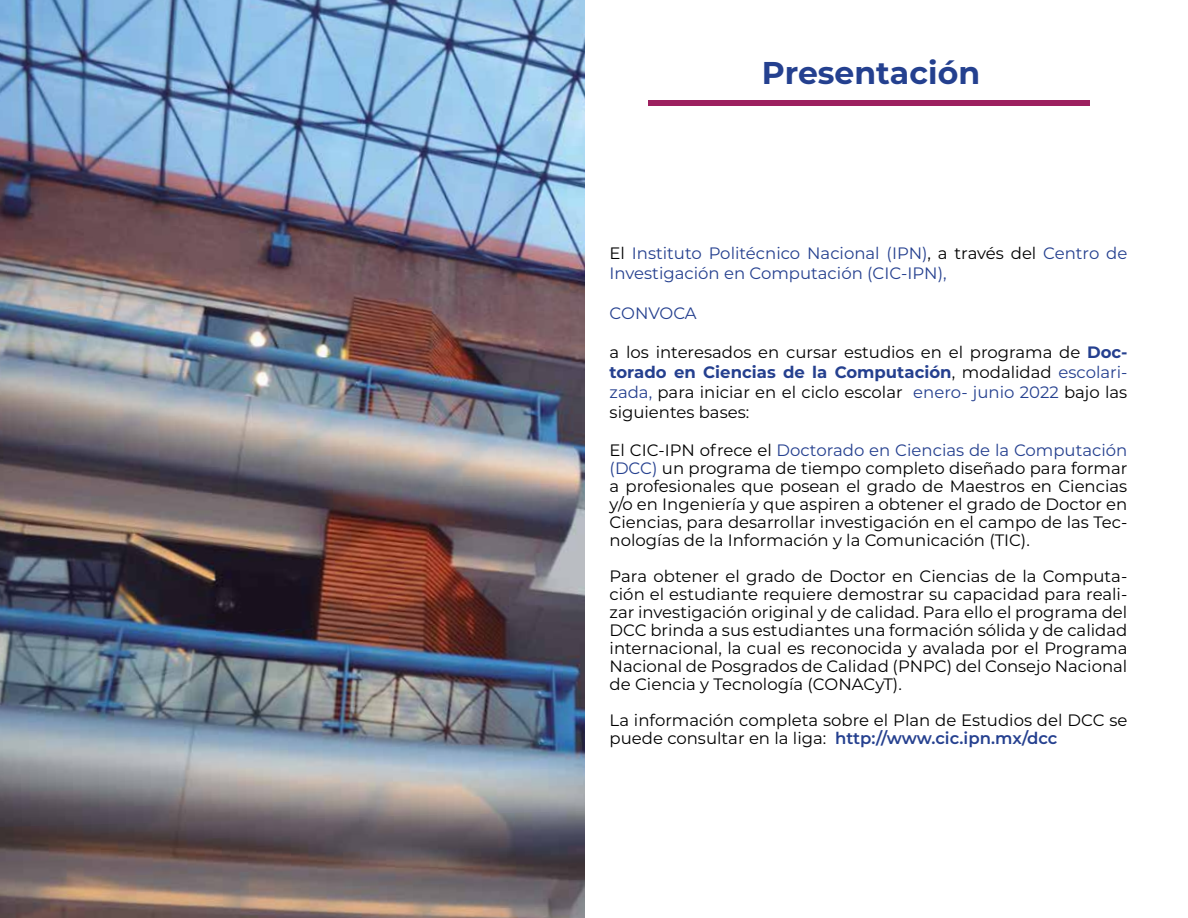
<style>
.page{position:relative;width:1188px;height:918px;background:#fff}
.page>*{position:absolute;margin:0;border:0;box-sizing:border-box;transform-origin:0 0}
.t1{font:700 31.5px "Montserrat";color:#24408f}
.t2{font:16.5px/18px "Montserrat";color:#000;text-align:justify}
.t3{font:16.5px/19.8px "Montserrat";color:#25408f}
.s1{color:#000}
.s2{font-weight:700;color:#25408f}
.s3{color:#25408f}
.s4{font-weight:600;color:#25408f}
</style>
<div class="page">
<img style="left:0;top:0;width:585px;height:918px">
<div style="left:648px;top:101px;width:441px;height:5px;background:#9d205f"></div>
<h1 class="t1" style="left:762px;top:50px;width:220px">Presentación</h1>
<p class="t3" style="left:610px;top:243px;width:519px"><span class="s1">El</span> Instituto Politécnico Nacional (IPN)<span class="s1">, a través del</span> Centro de<br>Investigación en Computación (CIC-IPN),</p>
<p class="t3" style="left:610px;top:303px;width:89px">CONVOCA</p>
<p class="t2" style="left:610px;top:342px;width:519px;line-height:19.8px">a los interesados en cursar estudios en el programa de <span class="s2">Doc&shy;torado en Ciencias de la Computación</span>, modalidad <span class="s3">escolari&shy;zada,</span> para iniciar en el ciclo escolar <span class="s3">enero- junio 2022</span> bajo las siguientes bases:</p>
<p class="t2" style="left:610px;top:440px;width:519px">El CIC-IPN ofrece el <span class="s3">Doctorado en Ciencias de la Computación (DCC)</span> un programa de tiempo completo diseñado para formar a profesionales que posean el grado de Maestros en Ciencias y/o en Ingeniería y que aspiren a obtener el grado de Doctor en Ciencias, para desarrollar investigación en el campo de las Tec&shy;nologías de la Información y la Comunicación (TIC).</p>
<p class="t2" style="left:610px;top:566px;width:519px">Para obtener el grado de Doctor en Ciencias de la Computa&shy;ción el estudiante requiere demostrar su capacidad para reali&shy;zar investigación original y de calidad. Para ello el programa del DCC brinda a sus estudiantes una formación sólida y de calidad internacional, la cual es reconocida y avalada por el Programa Nacional de Posgrados de Calidad (PNPC) del Consejo Nacional de Ciencia y Tecnología (CONACyT).</p>
<p class="t2" style="left:610px;top:710px;width:519px">La información completa sobre el Plan de Estudios del DCC se puede consultar en la liga: <span class="s4">http://www.cic.ipn.mx/dcc</span></p>
</div>
